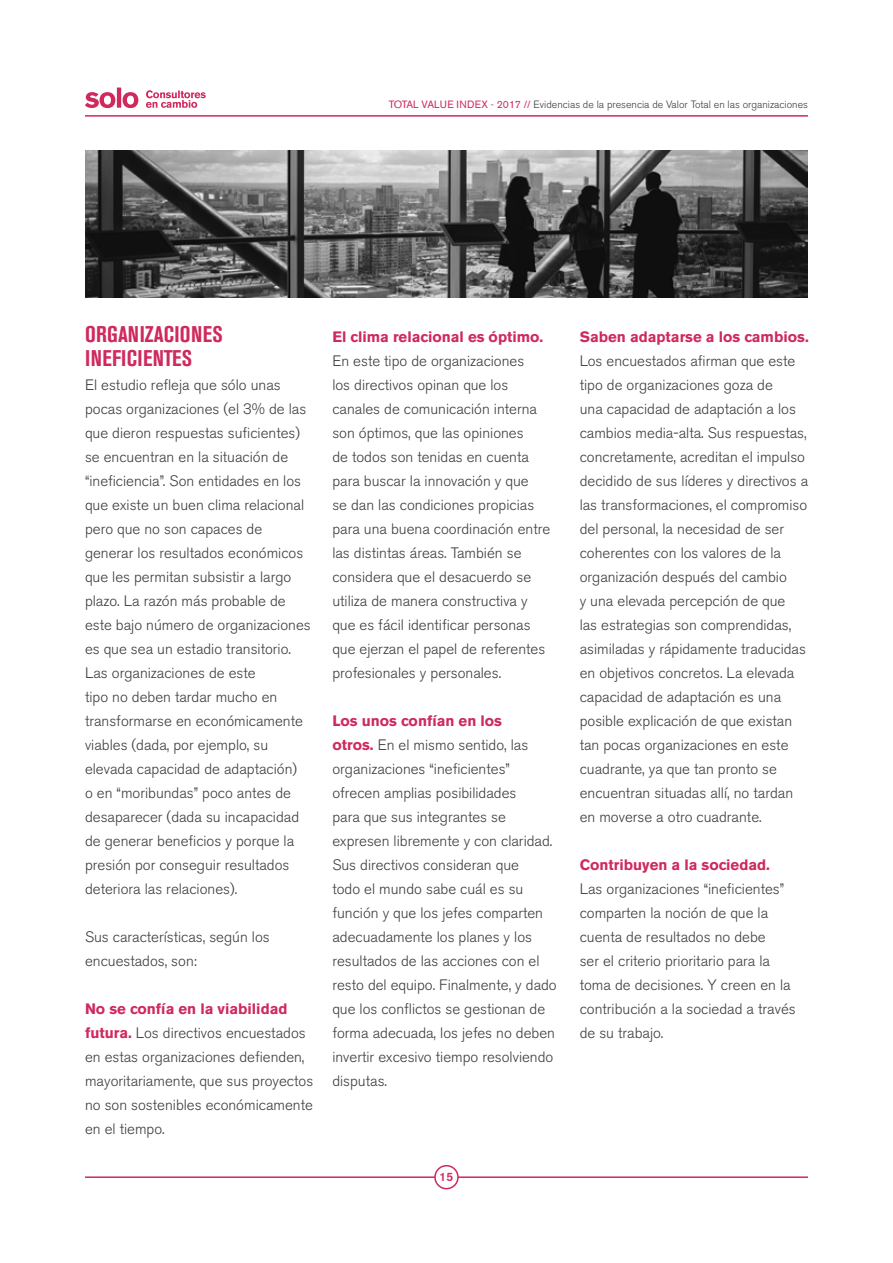
<style>
.page{position:relative;width:893px;height:1263px;background:#fff}
.page>*{position:absolute;margin:0;border:0;box-sizing:border-box;transform-origin:0 0}
.t1{font:700 condensed 22.5px/24px "Akzidenz Grotesk BE";letter-spacing:.015em;color:#cf295d}
.t2{font:300 15px/24px "Akzidenz Grotesk BE";color:#3c3c3b}
.t3{font:700 15px "Akzidenz Grotesk BE";color:#cf295d}
.t4{font:500 12px "Akzidenz Grotesk BE";color:#cf295d}
.t5{font:300 10.5px "Akzidenz Grotesk BE";color:#3c3c3b}
.s1{font-weight:400;color:#cf295d}
.s2{font-weight:700;color:#cf295d}
</style>
<div class="page">
<hr style="left:85px;top:1176px;width:723px;height:2px;background:#cf295d">
<hr style="left:85px;top:115px;width:723px;height:2px;background:#cf295d">
<svg style="left:85px;top:88px;width:121px;height:20px"></svg>
<div style="left:435px;top:1166px;width:23px;height:23px;background:#fff;border-radius:50%"></div>
<div style="left:434px;top:1165px;width:25px;height:24px;border:2px solid #cf295d;border-radius:50%"></div>
<img style="left:85px;top:150px;width:723px;height:147px">
<p class="t5" style="left:389px;top:99px;width:421px"><span class="s1">TOTAL VALUE INDEX - 2017 //</span> Evidencias de la presencia de Valor Total en las organizaciones</p>
<h1 class="t1" style="left:85px;top:322px;width:139px">ORGANIZACIONES<br>INEFICIENTES</h1>
<p class="t2" style="left:85px;top:373px;width:227px">El estudio refleja que sólo unas pocas organizaciones (el 3% de las que dieron respuestas suficientes) se encuentran en la situación de “ineficiencia”. Son entidades en los que existe un buen clima relacional pero que no son capaces de generar los resultados económicos que les permitan subsistir a largo plazo. La razón más probable de este bajo número de organizaciones es que sea un estadio transitorio.<br>Las organizaciones de este<br>tipo no deben tardar mucho en transformarse en económicamente viables (dada, por ejemplo, su elevada capacidad de adaptación)<br>o en “moribundas” poco antes de desaparecer (dada su incapacidad de generar beneficios y porque la presión por conseguir resultados deteriora las relaciones).</p>
<p class="t2" style="left:85px;top:925px;width:186px">Sus características, según los encuestados, son:</p>
<p class="t2" style="left:85px;top:997px;width:230px"><span class="s2">No se confía en la viabilidad futura.</span> Los directivos encuestados en estas organizaciones defienden, mayoritariamente, que sus proyectos no son sostenibles económicamente en el tiempo.</p>
<p class="t3" style="left:332px;top:328px;width:212px">El clima relacional es óptimo.</p>
<p class="t2" style="left:332px;top:349px;width:219px">En este tipo de organizaciones<br>los directivos opinan que los canales de comunicación interna son óptimos, que las opiniones<br>de todos son tenidas en cuenta para buscar la innovación y que<br>se dan las condiciones propicias para una buena coordinación entre las distintas áreas. También se considera que el desacuerdo se utiliza de manera constructiva y que es fácil identificar personas que ejerzan el papel de referentes profesionales y personales.</p>
<p class="t2" style="left:332px;top:709px;width:226px"><span class="s2">Los unos confían en los<br>otros.</span> En el mismo sentido, las organizaciones “ineficientes” ofrecen amplias posibilidades<br>para que sus integrantes se expresen libremente y con claridad.<br>Sus directivos consideran que<br>todo el mundo sabe cuál es su función y que los jefes comparten adecuadamente los planes y los resultados de las acciones con el resto del equipo. Finalmente, y dado que los conflictos se gestionan de forma adecuada, los jefes no deben invertir excesivo tiempo resolviendo disputas.</p>
<p class="t4" style="left:440px;top:1169px;width:15px">15</p>
<p class="t3" style="left:580px;top:328px;width:231px">Saben adaptarse a los cambios.</p>
<p class="t2" style="left:580px;top:349px;width:230px">Los encuestados afirman que este tipo de organizaciones goza de<br>una capacidad de adaptación a los cambios media-alta. Sus respuestas, concretamente, acreditan el impulso decidido de sus líderes y directivos a las transformaciones, el compromiso del personal, la necesidad de ser coherentes con los valores de la organización después del cambio<br>y una elevada percepción de que<br>las estrategias son comprendidas, asimiladas y rápidamente traducidas en objetivos concretos. La elevada capacidad de adaptación es una posible explicación de que existan tan pocas organizaciones en este cuadrante, ya que tan pronto se encuentran situadas allí, no tardan en moverse a otro cuadrante.</p>
<p class="t3" style="left:580px;top:856px;width:192px">Contribuyen a la sociedad.</p>
<p class="t2" style="left:580px;top:877px;width:217px">Las organizaciones “ineficientes” comparten la noción de que la cuenta de resultados no debe<br>ser el criterio prioritario para la toma de decisiones. Y creen en la contribución a la sociedad a través de su trabajo.</p>
</div>
